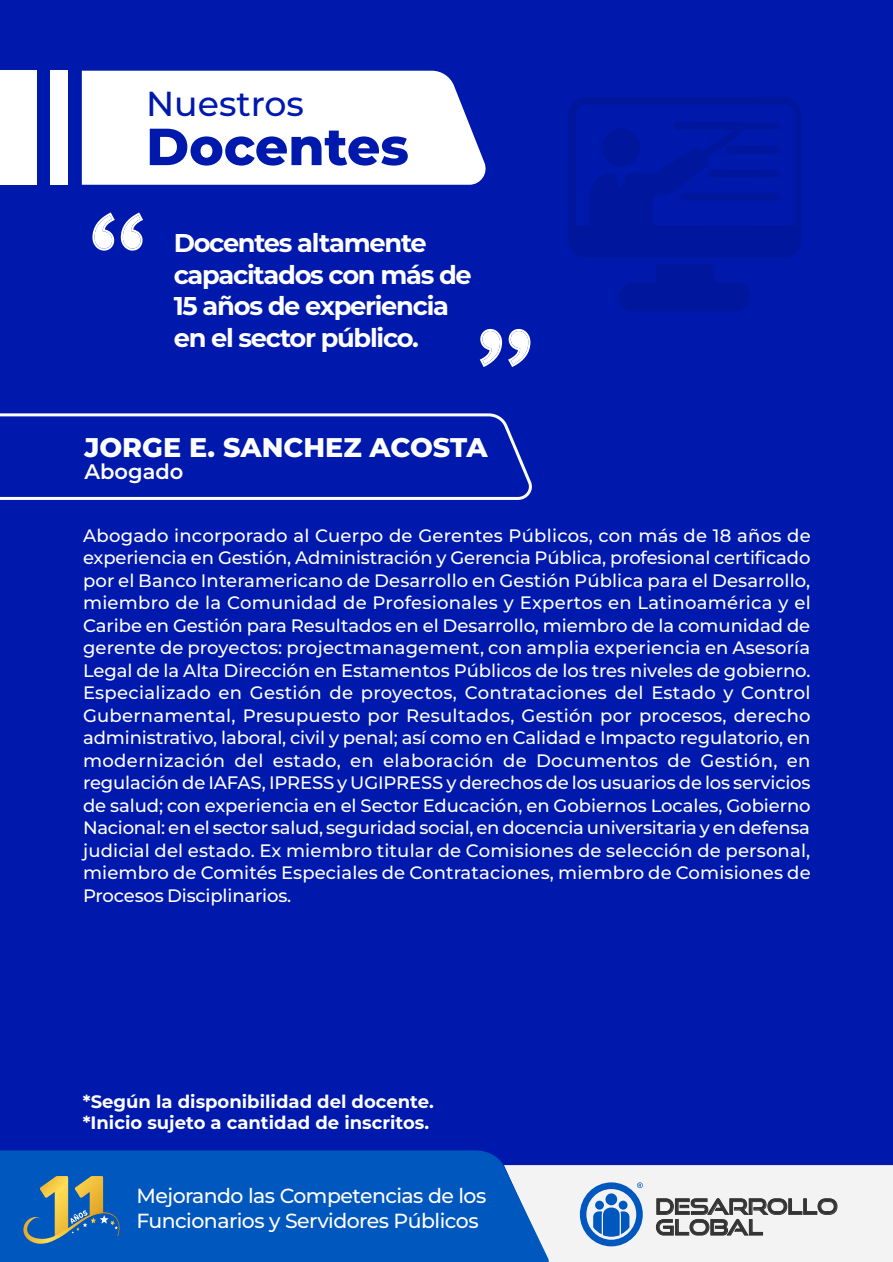
<style>
.page{position:relative;width:893px;height:1262px;background:#fff}
.page>*{position:absolute;margin:0;border:0;box-sizing:border-box;transform-origin:0 0}
.t1{font:800 52.05px "Montserrat";color:#0019ad}
.t2{font:500 34.65px "Montserrat";color:#0019ad}
.t3{font:800 27px "Montserrat";color:#fff}
.t4{font:700 25.65px/31.5px "Montserrat";letter-spacing:-.05em;color:#fff}
.t5{font:21.3px/20.7px "Good Times Rg";letter-spacing:-.01em;color:#333}
.t6{font:600 21px "Montserrat";color:#fff}
.t7{font:500 20.4px/24.9px "Montserrat";letter-spacing:-.025em;color:#fff}
.t8{font:500 18px/22.5px "Montserrat";letter-spacing:-.01em;color:#fff;text-align:justify}
.t9{font:700 18px/21px "Montserrat";color:#fff}
</style>
<div class="page">
<div style="left:0;top:0;width:892px;height:1262px;background:#0019ad"></div>
<div style="left:82px;top:71px;width:404px;height:114px;background:#fff"></div>
<svg style="left:0;top:413px;width:532px;height:87px"></svg>
<div style="left:0;top:71px;width:37px;height:114px;background:#fff"></div>
<div style="left:51px;top:71px;width:17px;height:114px;background:#fff"></div>
<div style="left:0;top:1150px;width:550px;height:112px;background:#0057bd"></div>
<svg style="left:504px;top:1165px;width:388px;height:96px"></svg>
<svg style="left:92px;top:212px;width:23px;height:39px"></svg>
<svg style="left:121px;top:212px;width:22px;height:39px"></svg>
<svg style="left:508px;top:329px;width:22px;height:38px"></svg>
<svg style="left:480px;top:329px;width:22px;height:38px"></svg>
<svg style="left:619px;top:265px;width:131px;height:46px"></svg>
<svg style="left:568px;top:97px;width:233px;height:161px"></svg>
<svg style="left:18px;top:1176px;width:102px;height:67px"></svg>
<h2 class="t2" style="left:146px;top:80px;width:159px">Nuestros</h2>
<h1 class="t1" style="left:146px;top:108px;width:264px">Docentes</h1>
<h3 class="t4" style="left:174px;top:226px;width:299px">Docentes altamente capacitados con más de<br>15 años de experiencia en el sector público.</h3>
<h3 class="t3" style="left:84px;top:427px;width:404px">JORGE E. SANCHEZ ACOSTA</h3>
<p class="t6" style="left:84px;top:458px;width:100px">Abogado</p>
<p class="t8" style="left:83px;top:523px;width:729px">Abogado incorporado al Cuerpo de Gerentes Públicos, con más de 18 años de experiencia en Gestión, Administración y Gerencia Pública, profesional certificado por el Banco Interamericano de Desarrollo en Gestión Pública para el Desarrollo, miembro de la Comunidad de Profesionales y Expertos en Latinoamérica y el Caribe en Gestión para Resultados en el Desarrollo, miembro de la comunidad de gerente de proyectos: projectmanagement, con amplia experiencia en Asesoría Legal de la Alta Dirección en Estamentos Públicos de los tres niveles de gobierno.<br>Especializado en Gestión de proyectos, Contrataciones del Estado y Control Gubernamental, Presupuesto por Resultados, Gestión por procesos, derecho administrativo, laboral, civil y penal; así como en Calidad e Impacto regulatorio, en modernización del estado, en elaboración de Documentos de Gestión, en regulación de IAFAS, IPRESS y UGIPRESS y derechos de los usuarios de los servicios de salud; con experiencia en el Sector Educación, en Gobiernos Locales, Gobierno Nacional: en el sector salud, seguridad social, en docencia universitaria y en defensa judicial del estado. Ex miembro titular de Comisiones de selección de personal, miembro de Comités Especiales de Contrataciones, miembro de Comisiones de Procesos Disciplinarios.</p>
<p class="t9" style="left:83px;top:1089px;width:352px">*Según la disponibilidad del docente. *Inicio sujeto a cantidad de inscritos.</p>
<p class="t7" style="left:136px;top:1182px;width:351px">Mejorando las Competencias de los<br>Funcionarios y Servidores Públicos</p>
<p class="t5" style="left:655px;top:1195px;width:184px">DESARROLLO<br>GLOBAL</p>
</div>
